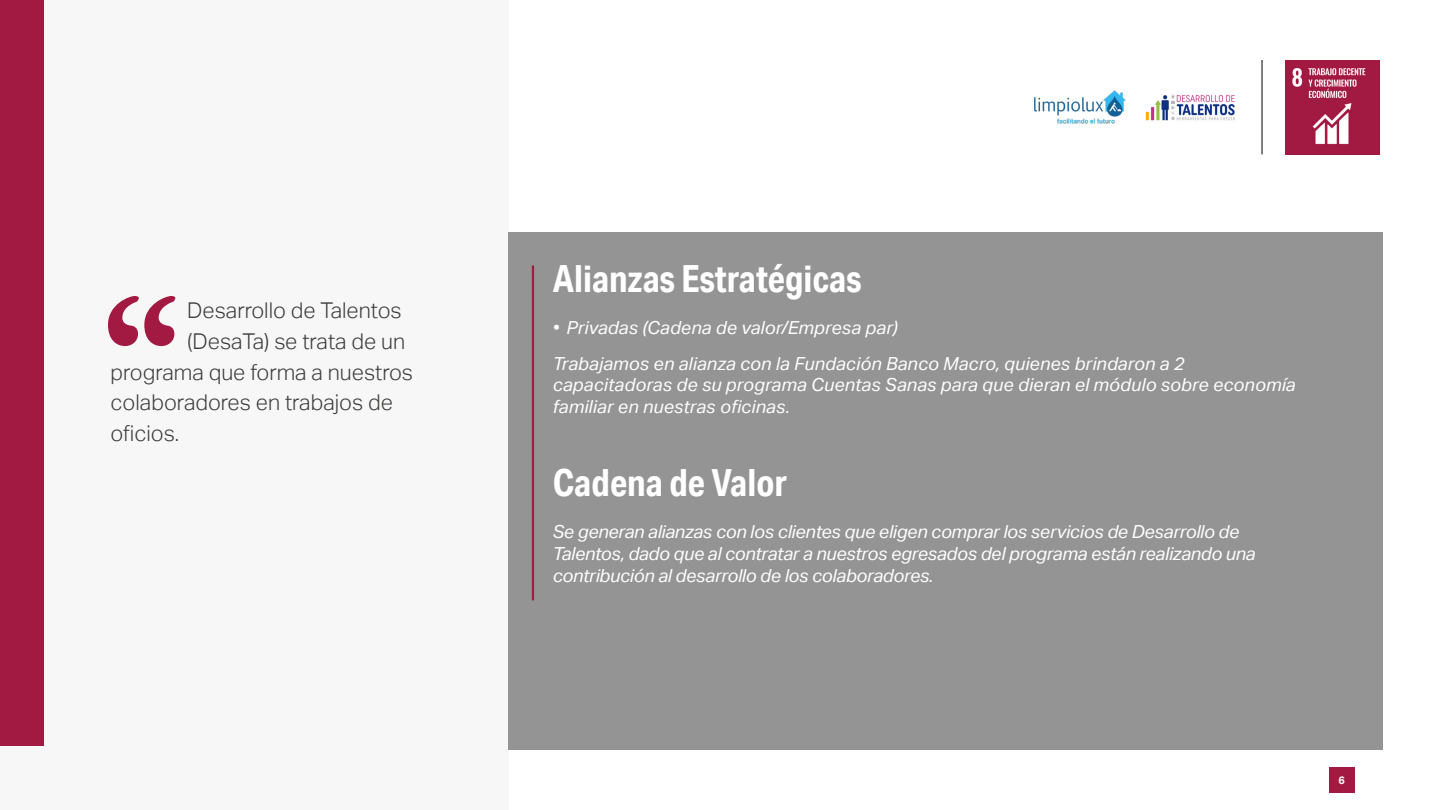
<style>
.page{position:relative;width:1440px;height:810px;background:#fff}
.page>*{position:absolute;margin:0;border:0;box-sizing:border-box;transform-origin:0 0}
.t1{font:700 37.5px "Aktiv Grotesk Cd";color:#fff}
.t2{font:300 21.75px "Aktiv Grotesk";color:#3c3c3b}
.t3{font:italic 18px/21.8px "Aktiv Grotesk";letter-spacing:.01em;color:#fff}
.t4{font:italic 18px/21.8px "Aktiv Grotesk";letter-spacing:-.01em;color:#fff}
.t5{font:700 10.88px "Aktiv Grotesk";color:#fff}
</style>
<div class="page">
<div style="left:1329px;top:767px;width:25px;height:26px;background:#a21942"></div>
<img style="left:1285px;top:60px;width:95px;height:95px">
<hr style="left:1262px;top:60px;width:1px;height:94px;background:#000">
<img style="left:1034px;top:90px;width:91px;height:34px">
<img style="left:1145px;top:94px;width:90px;height:27px">
<div style="left:0;top:0;width:508px;height:810px;background:#f7f7f7"></div>
<div style="left:0;top:0;width:44px;height:746px;background:#a21942"></div>
<div style="left:508px;top:232px;width:874px;height:518px;background:#949494"></div>
<hr style="left:532px;top:266px;width:2px;height:334px;background:#a21942">
<svg style="left:108px;top:296px;width:67px;height:50px"></svg>
<p class="t2" style="left:187px;top:298px;width:216px">Desarrollo de Talentos</p>
<p class="t2" style="left:187px;top:329px;width:219px">(DesaTa) se trata de un</p>
<p class="t2" style="left:111px;top:359px;width:304px">programa que forma a nuestros</p>
<p class="t2" style="left:111px;top:390px;width:284px">colaboradores en trabajos de</p>
<p class="t2" style="left:111px;top:421px;width:70px">oficios.</p>
<p class="t1" style="left:553px;top:256px;width:310px">Alianzas Estratégicas</p>
<p class="t3" style="left:553px;top:317px;width:346px">• Privadas (Cadena de valor/Empresa par)</p>
<p class="t3" style="left:553px;top:352px;width:744px">Trabajamos en alianza con la Fundación Banco Macro, quienes brindaron a 2 capacitadoras de su programa Cuentas Sanas para que dieran el módulo sobre economía familiar en nuestras oficinas.</p>
<p class="t1" style="left:553px;top:460px;width:236px">Cadena de Valor</p>
<p class="t4" style="left:553px;top:521px;width:704px">Se generan alianzas con los clientes que eligen comprar los servicios de Desarrollo de<br>Talentos, dado que al contratar a nuestros egresados del programa están realizando una contribución al desarrollo de los colaboradores.</p>
<p class="t5" style="left:1338px;top:774px;width:8px">6</p>
</div>
